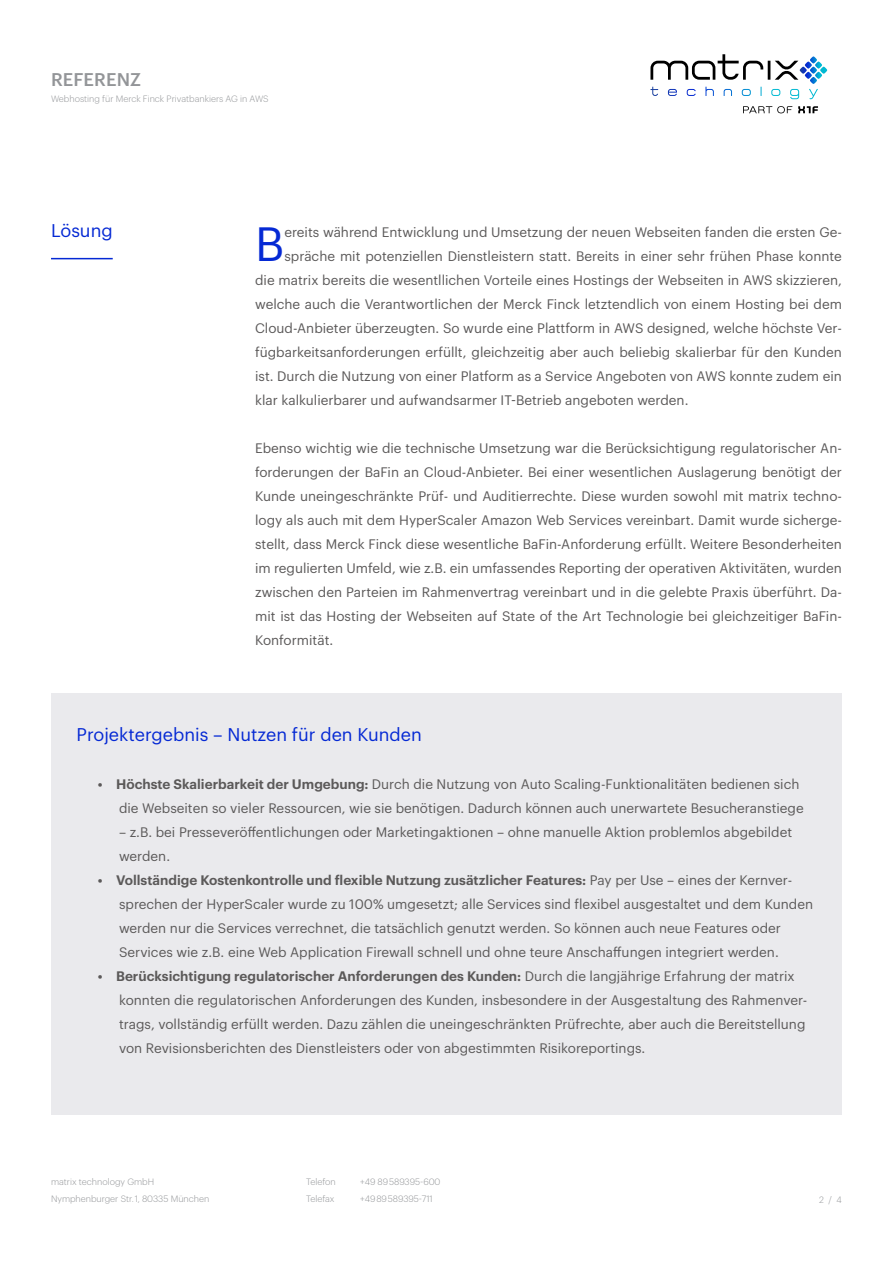
<style>
.page{position:relative;width:893px;height:1263px;background:#fff}
.page>*{position:absolute;margin:0;border:0;box-sizing:border-box;transform-origin:0 0}
.Fließtext_Aufzählung{font:47.1px "Graphik";color:#0529d4}
.Überschrift_2_für_erste_Seite{font:18px "Graphik";color:#0529d4}
.t1{font:500 18px "Graphik";letter-spacing:.005em;color:#939598}
.Überschrift_1{font:18px "Graphik";color:#0529d4}
.Fließtext_Aufzählung-2{font:13.5px/24px "Graphik";color:#5b5959}
.t2{font:300 9px/16.5px "Graphik";color:#939598}
.s1{font-weight:600}
</style>
<div class="page">
<svg style="left:650px;top:54px;width:177px;height:27px"></svg>
<svg style="left:798px;top:106px;width:20px;height:7px"></svg>
<svg style="left:743px;top:106px;width:49px;height:7px"></svg>
<svg style="left:650px;top:87px;width:168px;height:12px"></svg>
<hr style="left:51px;top:258px;width:62px;height:1px;background:#0529d4">
<div style="left:51px;top:693px;width:791px;height:421px;background:#eaeaed"></div>
<h2 class="t1" style="left:51px;top:65px;width:92px">REFERENZ</h2>
<p class="t2" style="left:51px;top:90px;width:219px">Webhosting für Merck Finck Privatbankiers AG in AWS</p>
<p class="Überschrift_1" style="left:51px;top:217px;width:63px">Lösung</p>
<p class="Fließtext_Aufzählung" style="left:255px;top:208px;width:31px">B</p>
<p class="Fließtext_Aufzählung-2" style="left:284px;top:219px;width:559px">ereits während Entwicklung und Umsetzung der neuen Webseiten fanden die ersten Ge-</p>
<p class="Fließtext_Aufzählung-2" style="left:284px;top:243px;width:559px">spräche mit potenziellen Dienstleistern statt. Bereits in einer sehr frühen Phase konnte</p>
<p class="Fließtext_Aufzählung-2" style="left:255px;top:267px;width:588px">die matrix bereits die wesentllichen Vorteile eines Hostings der Webseiten in AWS skizzieren,</p>
<p class="Fließtext_Aufzählung-2" style="left:255px;top:291px;width:588px">welche auch die Verantwortlichen der Merck Finck letztendlich von einem Hosting bei dem</p>
<p class="Fließtext_Aufzählung-2" style="left:255px;top:315px;width:588px">Cloud-Anbieter überzeugten. So wurde eine Plattform in AWS designed, welche höchste Ver-</p>
<p class="Fließtext_Aufzählung-2" style="left:255px;top:339px;width:588px">fügbarkeitsanforderungen erfüllt, gleichzeitig aber auch beliebig skalierbar für den Kunden</p>
<p class="Fließtext_Aufzählung-2" style="left:255px;top:363px;width:588px">ist. Durch die Nutzung von einer Platform as a Service Angeboten von AWS konnte zudem ein</p>
<p class="Fließtext_Aufzählung-2" style="left:255px;top:387px;width:435px">klar kalkulierbarer und aufwandsarmer IT-Betrieb angeboten werden.</p>
<p class="Fließtext_Aufzählung-2" style="left:255px;top:435px;width:588px;text-align:justify">Ebenso wichtig wie die technische Umsetzung war die Berücksichtigung regulatorischer An&shy;forderungen der BaFin an Cloud-Anbieter. Bei einer wesentlichen Auslagerung benötigt der Kunde uneingeschränkte Prüf- und Auditierrechte. Diese wurden sowohl mit matrix techno&shy;logy als auch mit dem HyperScaler Amazon Web Services vereinbart. Damit wurde sicherge&shy;stellt, dass Merck Finck diese wesentliche BaFin-Anforderung erfüllt. Weitere Besonderheiten im regulierten Umfeld, wie z.B. ein umfassendes Reporting der operativen Aktivitäten, wurden zwischen den Parteien im Rahmenvertrag vereinbart und in die gelebte Praxis überführt. Da&shy;mit ist das Hosting der Webseiten auf State of the Art Technologie bei gleichzeitiger BaFin-Konformität.</p>
<p class="Überschrift_2_für_erste_Seite" style="left:77px;top:721px;width:347px">Projektergebnis – Nutzen für den Kunden</p>
<p class="Fließtext_Aufzählung-2" style="left:119px;top:771px;width:686px;text-indent:-21px"><span class="s1">• Höchste Skalierbarkeit der Umgebung:</span> Durch die Nutzung von Auto Scaling-Funktionalitäten bedienen sich die Webseiten so vieler Ressourcen, wie sie benötigen. Dadurch können auch unerwartete Besucheranstiege</p>
<p class="Fließtext_Aufzählung-2" style="left:119px;top:819px;width:675px">– z.B. bei Presseveröffentlichungen oder Marketingaktionen – ohne manuelle Aktion problemlos abgebildet werden.</p>
<p class="Fließtext_Aufzählung-2" style="left:119px;top:867px;width:695px;text-indent:-21px"><span class="s1">• Vollständige Kostenkontrolle und flexible Nutzung zusätzlicher Features:</span> Pay per Use – eines der Kernver&shy;sprechen der HyperScaler wurde zu 100% umgesetzt; alle Services sind flexibel ausgestaltet und dem Kunden werden nur die Services verrechnet, die tatsächlich genutzt werden. So können auch neue Features oder Services wie z.B. eine Web Application Firewall schnell und ohne teure Anschaffungen integriert werden.</p>
<p class="Fließtext_Aufzählung-2" style="left:119px;top:963px;width:690px;text-indent:-21px"><span class="s1">• Berücksichtigung regulatorischer Anforderungen des Kunden:</span> Durch die langjährige Erfahrung der matrix konnten die regulatorischen Anforderungen des Kunden, insbesondere in der Ausgestaltung des Rahmenver&shy;trags, vollständig erfüllt werden. Dazu zählen die uneingeschränkten Prüfrechte, aber auch die Bereitstellung von Revisionsberichten des Dienstleisters oder von abgestimmten Risikoreportings.</p>
<p class="t2" style="left:51px;top:1173px;width:160px">matrix technology GmbH<br>Nymphenburger Str. 1, 80335 München</p>
<p class="t2" style="left:306px;top:1173px;width:31px">Telefon</p>
<p class="t2" style="left:360px;top:1173px;width:82px">+49 89 589395-600</p>
<p class="t2" style="left:306px;top:1189px;width:30px">Telefax</p>
<p class="t2" style="left:360px;top:1189px;width:74px">+49 89 589395-711</p>
<p class="t2" style="left:819px;top:1191px;width:24px">2/4</p>
</div>
